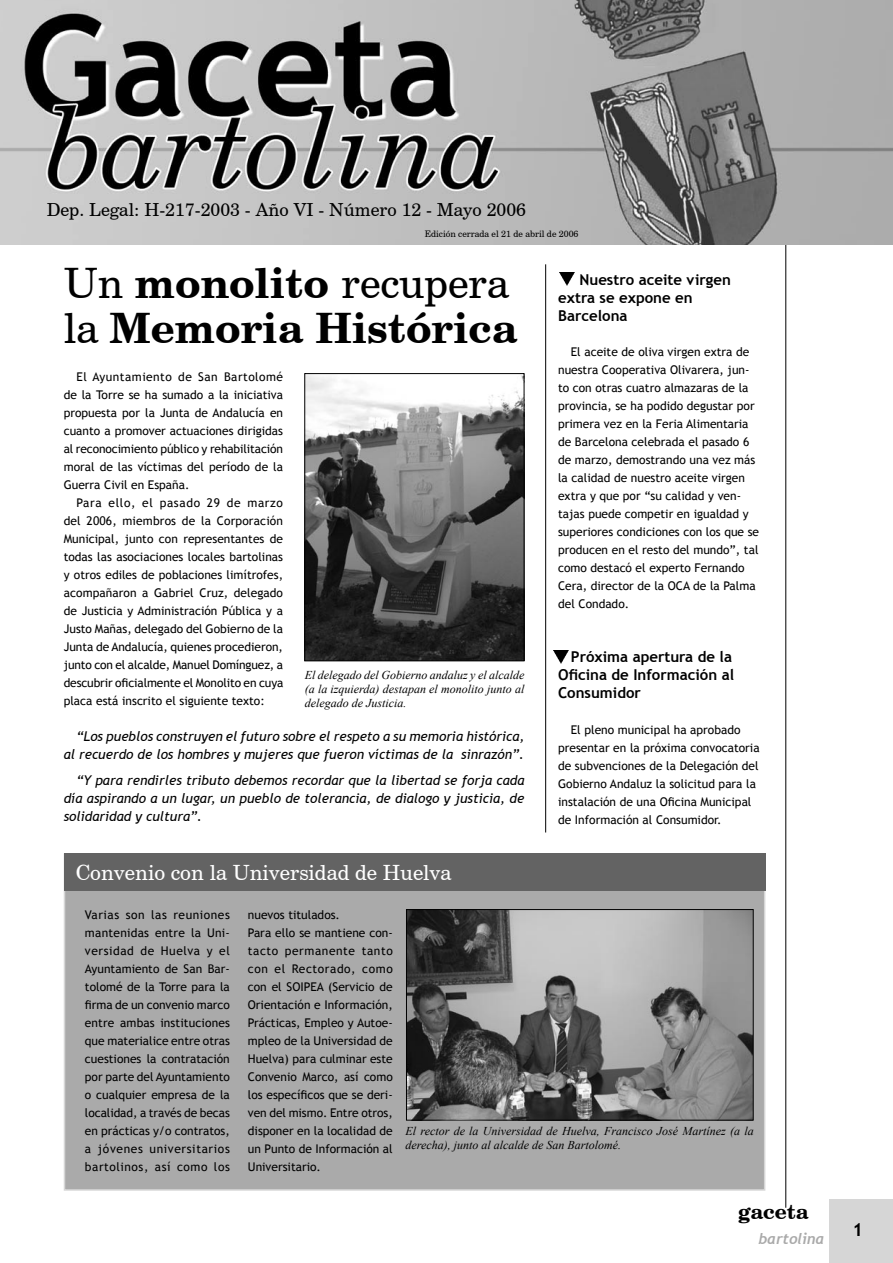
<style>
.page{position:relative;width:893px;height:1263px;background:#fff}
.page>*{position:absolute;margin:0;border:0;box-sizing:border-box;transform-origin:0 0}
.t1{font:700 42px/45px "Century Schoolbook BT";color:#000}
.t2{font:21px "Century Schoolbook BT";color:#fff}
.t3{font:700 21px "Century Schoolbook BT";color:#000}
.t4{font:18px "Century Schoolbook BT";color:#000}
.t5{font:700 18px "Trebuchet MS";color:#000}
.texto{font:700 15px/18px "Trebuchet MS";color:#000}
.t6{font:italic 700 15px "Trebuchet";letter-spacing:-.005em;color:#aaa}
.texto-2{font:italic 13.5px/18px "Trebuchet MS";color:#000;text-align:right}
.texto-3{font:12px/18px "Trebuchet MS";color:#000;text-align:justify}
.Pie{font:italic 12px/14.4px "Times New Roman";color:#000}
.t7{font:9px "Century Schoolbook BT";color:#000}
.s1{font-weight:400}
</style>
<div class="page">
<hr style="left:785px;top:0;width:1px;height:1208px;background:#000">
<div style="left:829px;top:1199px;width:64px;height:64px;background:#d6d6d6"></div>
<div style="left:64px;top:854px;width:701px;height:336px;background:#aaa"></div>
<div style="left:64px;top:853px;width:701px;height:38px;background:#636363"></div>
<img style="left:306px;top:375px;width:216px;height:284px">
<div style="left:304px;top:373px;width:220px;height:288px;border:1px solid #000"></div>
<img style="left:0;top:0;width:893px;height:245px">
<img style="left:408px;top:911px;width:344px;height:207px">
<div style="left:406px;top:909px;width:348px;height:211px;border:1px solid #000"></div>
<hr style="left:545px;top:264px;width:1px;height:568px;background:#000">
<img style="left:560px;top:272px;width:15px;height:13px">
<img style="left:553px;top:651px;width:15px;height:13px">
<p class="t4" style="left:47px;top:198px;width:481px">Dep. Legal: H-217-2003 - Año VI - Número 12 - Mayo 2006</p>
<p class="t7" style="left:425px;top:228px;width:155px">Edición cerrada el 21 de abril de 2006</p>
<p class="texto" style="left:76px;top:200px;width:396px">Dep. Legal: H-217-2003 - Año V - Número 7 - Mayo 2005</p>
<p class="t1" style="left:64px;top:259px;width:455px"><span class="s1">Un</span> monolito <span class="s1">recupera la</span> Memoria Histórica</p>
<p class="texto-3" style="left:64px;top:367px;width:221px;text-indent:13px">El Ayuntamiento de San Bartolomé de la Torre se ha sumado a la iniciativa propuesta por la Junta de Andalucía en cuanto a promover actuaciones dirigidas al reconocimiento público y rehabilitación moral de las víctimas del período de la Guerra Civil en España.</p>
<p class="texto-3" style="left:64px;top:493px;width:221px;text-indent:13px">Para ello, el pasado 29 de marzo del 2006, miembros de la Corporación Municipal, junto con representantes de todas las asociaciones locales bartolinas y otros ediles de poblaciones limítrofes, acompañaron a Gabriel Cruz, delegado de Justicia y Administración Pública y a Justo Mañas, delegado del Gobierno de la Junta de Andalucía, quienes procedieron, junto con el alcalde, Manuel Domínguez, a descubrir oficialmente el Monolito en cuya placa está inscrito el siguiente texto:</p>
<p class="texto-2" style="left:64px;top:727px;width:462px">“Los pueblos construyen el futuro sobre el respeto a su memoria histórica, al recuerdo de los hombres y mujeres que fueron víctimas de la sinrazón”.</p>
<p class="texto-2" style="left:64px;top:771px;width:462px;text-align:justify;text-indent:13px">“Y para rendirles tributo debemos recordar que la libertad se forja cada día aspirando a un lugar, un pueblo de tolerancia, de dialogo y justicia, de solidaridad y cultura”.</p>
<p class="Pie" style="left:305px;top:667px;width:221px;text-align:justify">El delegado del Gobierno andaluz y el alcalde (a la izquierda) destapan el monolito junto al delegado de Justicia.</p>
<p class="t2" style="left:76px;top:860px;width:377px">Convenio con la Universidad de Huelva</p>
<p class="texto" style="left:558px;top:271px;width:174px;text-indent:21px">Nuestro aceite virgen extra se expone en<br>Barcelona</p>
<p class="texto-3" style="left:558px;top:343px;width:203px;text-align:left;text-indent:13px">El aceite de oliva virgen extra de nuestra Cooperativa Olivarera, jun&shy;to con otras cuatro almazaras de la provincia, se ha podido degustar por primera vez en la Feria Alimentaria de Barcelona celebrada el pasado 6 de marzo, demostrando una vez más la calidad de nuestro aceite virgen extra y que por “su calidad y ven&shy;tajas puede competir en igualdad y superiores condiciones con los que se producen en el resto del mundo”, tal como destacó el experto Fernando Cera, director de la OCA de la Palma del Condado.</p>
<p class="texto" style="left:558px;top:648px;width:178px;text-indent:13px">Próxima apertura de la<br>Oficina de Información al<br>Consumidor</p>
<p class="texto-3" style="left:558px;top:721px;width:203px;text-align:left;text-indent:13px">El pleno municipal ha aprobado presentar en la próxima convocatoria de subvenciones de la Delegación del Gobierno Andaluz la solicitud para la instalación de una Oficina Municipal de Información al Consumidor.</p>
<p class="texto-3" style="left:85px;top:905px;width:146px">Varias son las reuniones mantenidas entre la Uni&shy;versidad de Huelva y el Ayuntamiento de San Bar&shy;tolomé de la Torre para la firma de un convenio marco entre ambas instituciones que materialice entre otras cuestiones la contratación por parte del Ayuntamiento o cualquier empresa de la localidad, a través de becas en prácticas y/o contratos, a jóvenes universitarios bartolinos, así como los</p>
<p class="texto-3" style="left:248px;top:905px;width:94px">nuevos titulados.</p>
<p class="texto-3" style="left:248px;top:923px;width:146px">Para ello se mantiene con&shy;tacto permanente tanto con el Rectorado, como con el SOIPEA (Servicio de Orientación e Información, Prácticas, Empleo y Autoe&shy;mpleo de la Universidad de Huelva) para culminar este Convenio Marco, así como los específicos que se deri&shy;ven del mismo. Entre otros, disponer en la localidad de un Punto de Información al Universitario.</p>
<p class="Pie" style="left:406px;top:1123px;width:350px">El rector de la Universidad de Huelva, Francisco José Martínez (a la derecha), junto al alcalde de San Bartolomé.</p>
<p class="t3" style="left:738px;top:1199px;width:72px">gaceta</p>
<p class="t6" style="left:758px;top:1230px;width:67px">bartolina</p>
<p class="t5" style="left:853px;top:1218px;width:12px">1</p>
</div>
